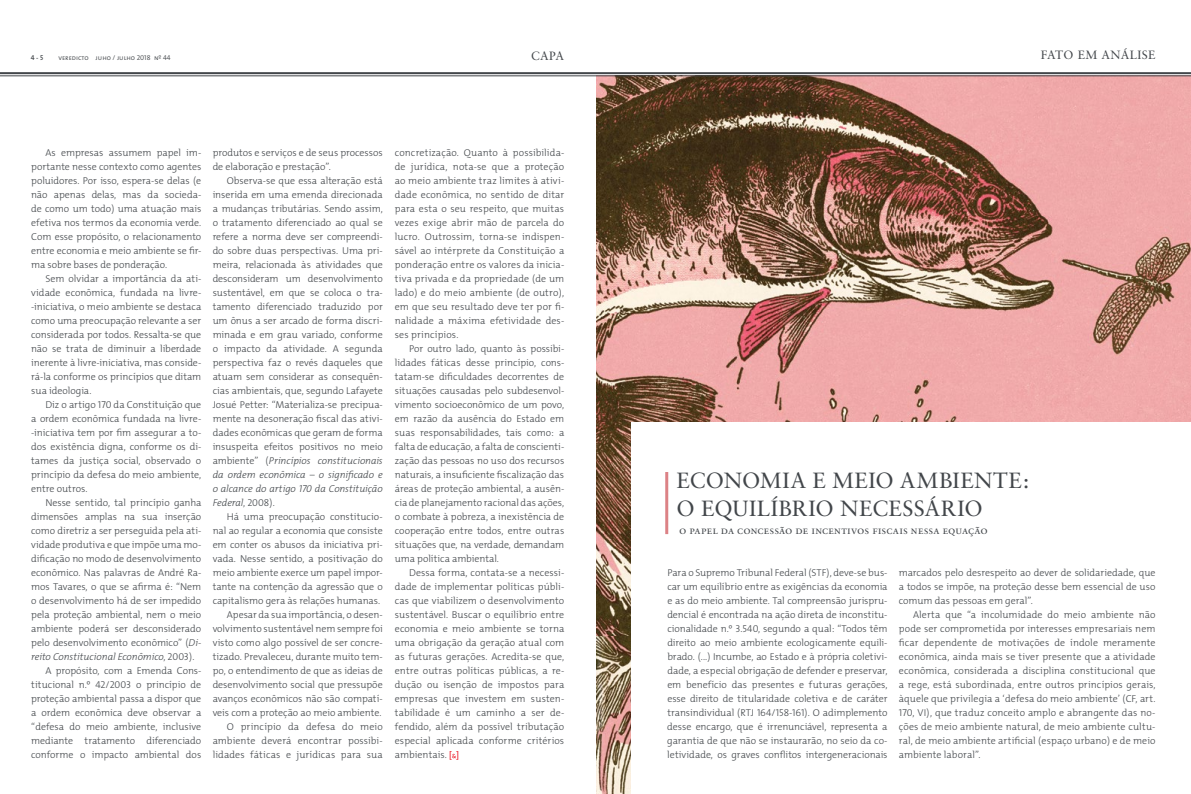
<style>
.page{position:relative;width:1191px;height:794px;background:#fff}
.page>*{position:absolute;margin:0;border:0;box-sizing:border-box;transform-origin:0 0}
.t1{font:22px/28px "Sabon Roman SC";letter-spacing:.015em;color:#42464a}
.t2{font:12px "Sabon";letter-spacing:.03em;color:#42464a}
.t3{font:11px "Sabon Roman SC";letter-spacing:.01em;color:#42464a}
.t4{font:300 10px/14px "The Mix";letter-spacing:-.005em;color:#42464a;text-align:justify}
.t5{font:italic 300 10px "The Mix";letter-spacing:-.01em;color:#42464a}
.t6{font:7px "The Mix Semi Light Caps";color:#42464a}
.t7{font:7px "The Mix Semi Bold Caps";color:#42464a}
.s1{font-family:"The Mix Light Caps";font-weight:400}
.s2{font-style:italic}
.s3{font-style:normal}
.s4{font-family:"The Mix Light Caps";font-weight:400;font-style:normal}
.s5{font-family:"The Mix Light Caps";font-weight:400;font-style:italic}
.s6{font-weight:600;font-size:9px;color:#ee303d}
</style>
<div class="page">
<img style="left:596px;top:74px;width:595px;height:563px">
<img style="left:596px;top:637px;width:35px;height:157px">
<div style="left:631px;top:422px;width:560px;height:372px;background:#fff"></div>
<svg style="left:452px;top:753px;width:4px;height:5px"></svg>
<hr style="left:665px;top:472px;width:3px;height:62px;background:#dc8286">
<hr style="left:0;top:72px;width:1191px;height:2px;background:#42464a">
<hr style="left:0;top:75px;width:1191px;height:1px;background:#42464a">
<p class="t7" style="left:31px;top:51px;width:14px">4 - 5</p>
<p class="t6" style="left:58px;top:51px;width:114px">veredicto juho / julho 2018 nº 44</p>
<p class="t2" style="left:531px;top:49px;width:35px">CAPA</p>
<p class="t2" style="left:1040px;top:48px;width:116px">FATO EM ANÁLISE</p>
<p class="t4" style="left:31px;top:145px;width:172px;text-indent:14px">As empresas assumem papel im&shy;portante nesse contexto como agentes poluidores. Por isso, espera-se delas (e não apenas delas, mas da socieda&shy;de como um todo) uma atuação mais efetiva nos termos da economia verde.<br>Com esse propósito, o relacionamento entre economia e meio ambiente se fir&shy;ma sobre bases de ponderação.</p>
<p class="t4" style="left:31px;top:271px;width:172px;text-indent:14px">Sem olvidar a importância da ati&shy;vidade econômica, fundada na livre--iniciativa, o meio ambiente se destaca como uma preocupação relevante a ser considerada por todos. Ressalta-se que não se trata de diminuir a liberdade inerente à livre-iniciativa, mas conside&shy;rá-la conforme os princípios que ditam sua ideologia.</p>
<p class="t4" style="left:31px;top:397px;width:172px;text-indent:14px">Diz o artigo <span class="s1">170</span> da Constituição que a ordem econômica fundada na livre--iniciativa tem por fim assegurar a to&shy;dos existência digna, conforme os di&shy;tames da justiça social, observado o princípio da defesa do meio ambiente, entre outros.</p>
<p class="t4" style="left:45px;top:495px;width:157px">Nesse sentido, tal princípio ganha</p>
<p class="t4" style="left:31px;top:509px;width:172px">dimensões amplas na sua inserção</p>
<p class="t4" style="left:31px;top:523px;width:172px">como diretriz a ser perseguida pela ati-</p>
<p class="t4" style="left:31px;top:537px;width:172px">vidade produtiva e que impõe uma mo-</p>
<p class="t4" style="left:31px;top:551px;width:172px">dificação no modo de desenvolvimento</p>
<p class="t4" style="left:31px;top:565px;width:172px">econômico. Nas palavras de André Ra-</p>
<p class="t4" style="left:31px;top:579px;width:172px">mos Tavares, o que se afirma é: “Nem</p>
<p class="t4" style="left:31px;top:593px;width:172px">o desenvolvimento há de ser impedido</p>
<p class="t4" style="left:31px;top:607px;width:172px">pela proteção ambiental, nem o meio</p>
<p class="t4" style="left:31px;top:621px;width:172px">ambiente poderá ser desconsiderado</p>
<p class="t4" style="left:31px;top:635px;width:172px">pelo desenvolvimento econômico” (<span class="s2">Di-</span></p>
<p class="t5" style="left:31px;top:648px;width:165px">reito Constitucional Econômico<span class="s3">,</span> <span class="s4">2003</span><span class="s3">).</span></p>
<p class="t4" style="left:45px;top:663px;width:157px">A propósito, com a Emenda Cons-</p>
<p class="t4" style="left:31px;top:677px;width:172px">titucional n.º <span class="s1">42</span>/<span class="s1">2003</span> o princípio de</p>
<p class="t4" style="left:31px;top:691px;width:172px">proteção ambiental passa a dispor que</p>
<p class="t4" style="left:31px;top:705px;width:172px">a ordem econômica deve observar a</p>
<p class="t4" style="left:31px;top:719px;width:172px">“defesa do meio ambiente, inclusive</p>
<p class="t4" style="left:31px;top:733px;width:172px">mediante tratamento diferenciado</p>
<p class="t4" style="left:31px;top:747px;width:172px">conforme o impacto ambiental dos</p>
<p class="t4" style="left:213px;top:145px;width:172px">produtos e serviços e de seus processos de elaboração e prestação”.</p>
<p class="t4" style="left:213px;top:173px;width:172px;text-indent:14px">Observa-se que essa alteração está inserida em uma emenda direcionada a mudanças tributárias. Sendo assim, o tratamento diferenciado ao qual se refere a norma deve ser compreendi&shy;do sobre duas perspectivas. Uma pri&shy;meira, relacionada às atividades que desconsideram um desenvolvimento sustentável, em que se coloca o tra&shy;tamento diferenciado traduzido por um ônus a ser arcado de forma discri&shy;minada e em grau variado, conforme o impacto da atividade. A segunda perspectiva faz o revés daqueles que atuam sem considerar as consequên&shy;cias ambientais, que, segundo Lafayete Josué Petter: “Materializa-se precipua&shy;mente na desoneração fiscal das ativi&shy;dades econômicas que geram de forma insuspeita efeitos positivos no meio ambiente” (<span class="s2">Princípios constitucionais da ordem econômica – o significado e o alcance do artigo</span> <span class="s5">170</span> <span class="s2">da Constituição Federal</span>, <span class="s1">2008</span>).</p>
<p class="t4" style="left:213px;top:509px;width:172px;text-align:right">Há uma preocupação constitucio&shy;nal ao regular a economia que consiste em conter os abusos da iniciativa pri&shy;vada. Nesse sentido, a positivação do meio ambiente exerce um papel impor&shy;tante na contenção da agressão que o capitalismo gera às relações humanas.<br>Apesar da sua importância, o desen&shy;volvimento sustentável nem sempre foi visto como algo possível de ser concre&shy;tizado. Prevaleceu, durante muito tem&shy;po, o entendimento de que as ideias de desenvolvimento social que pressupõe avanços econômicos não são compatí&shy;veis com a proteção ao meio ambiente.<br>O princípio da defesa do meio ambiente deverá encontrar possibi&shy;lidades fáticas e jurídicas para sua</p>
<p class="t4" style="left:395px;top:145px;width:171px">concretização. Quanto à possibilida&shy;de jurídica, nota-se que a proteção ao meio ambiente traz limites à ativi&shy;dade econômica, no sentido de ditar para esta o seu respeito, que muitas vezes exige abrir mão de parcela do lucro. Outrossim, torna-se indispen&shy;sável ao intérprete da Constituição a ponderação entre os valores da inicia&shy;tiva privada e da propriedade (de um lado) e do meio ambiente (de outro), em que seu resultado deve ter por fi&shy;nalidade a máxima efetividade des&shy;ses princípios.</p>
<p class="t4" style="left:395px;top:341px;width:171px;text-indent:14px">Por outro lado, quanto às possibi&shy;lidades fáticas desse princípio, cons&shy;tatam-se dificuldades decorrentes de situações causadas pelo subdesenvol&shy;vimento socioeconômico de um povo, em razão da ausência do Estado em suas responsabilidades, tais como: a falta de educação, a falta de conscienti&shy;zação das pessoas no uso dos recursos naturais, a insuficiente fiscalização das áreas de proteção ambiental, a ausên&shy;cia de planejamento racional das ações, o combate à pobreza, a inexistência de cooperação entre todos, entre outras situações que, na verdade, demandam uma política ambiental.</p>
<p class="t4" style="left:395px;top:565px;width:171px;text-indent:14px">Dessa forma, contata-se a necessi&shy;dade de implementar políticas públi&shy;cas que viabilizem o desenvolvimento sustentável. Buscar o equilíbrio entre economia e meio ambiente se torna uma obrigação da geração atual com as futuras gerações. Acredita-se que, entre outras políticas públicas, a re&shy;dução ou isenção de impostos para empresas que investem em susten&shy;tabilidade é um caminho a ser de&shy;fendido, além da possível tributação especial aplicada conforme critérios ambientais. <span class="s6">[ ]</span></p>
<h1 class="t1" style="left:676px;top:466px;width:354px">ECONOMIA E MEIO AMBIENTE:<br>O EQUILÍBRIO NECESSÁRIO</h1>
<p class="t3" style="left:679px;top:524px;width:310px">o papel da concessão de incentivos fiscais nessa equação</p>
<p class="t4" style="left:899px;top:565px;width:258px">marcados pelo desrespeito ao dever de solidariedade, que a todos se impõe, na proteção desse bem essencial de uso comum das pessoas em geral”.</p>
<p class="t4" style="left:899px;top:607px;width:258px;text-indent:14px">Alerta que “a incolumidade do meio ambiente não pode ser comprometida por interesses empresariais nem ficar dependente de motivações de índole meramente econômica, ainda mais se tiver presente que a atividade econômica, considerada a disciplina constitucional que a rege, está subordinada, entre outros princípios gerais, àquele que privilegia a ‘defesa do meio ambiente’ (CF, art.<br><span class="s1">170</span>, VI), que traduz conceito amplo e abrangente das no&shy;ções de meio ambiente natural, de meio ambiente cultu&shy;ral, de meio ambiente artificial (espaço urbano) e de meio ambiente laboral”.</p>
<p class="t4" style="left:667px;top:565px;width:222px">Para o Supremo Tribunal Federal (STF), deve-se bus&shy;car um equilíbrio entre as exigências da economia e as do meio ambiente. Tal compreensão jurispru&shy;dencial é encontrada na ação direta de inconstitu&shy;cionalidade n.º <span class="s1">3</span>.<span class="s1">540</span>, segundo a qual: “Todos têm direito ao meio ambiente ecologicamente equili&shy;brado. (...) Incumbe, ao Estado e à própria coletivi&shy;dade, a especial obrigação de defender e preservar, em benefício das presentes e futuras gerações, esse direito de titularidade coletiva e de caráter transindividual (RTJ <span class="s1">164</span>/<span class="s1">158</span>-<span class="s1">161</span>). O adimplemento desse encargo, que é irrenunciável, representa a garantia de que não se instaurarão, no seio da co&shy;letividade, os graves conflitos intergeneracionais</p>
</div>
